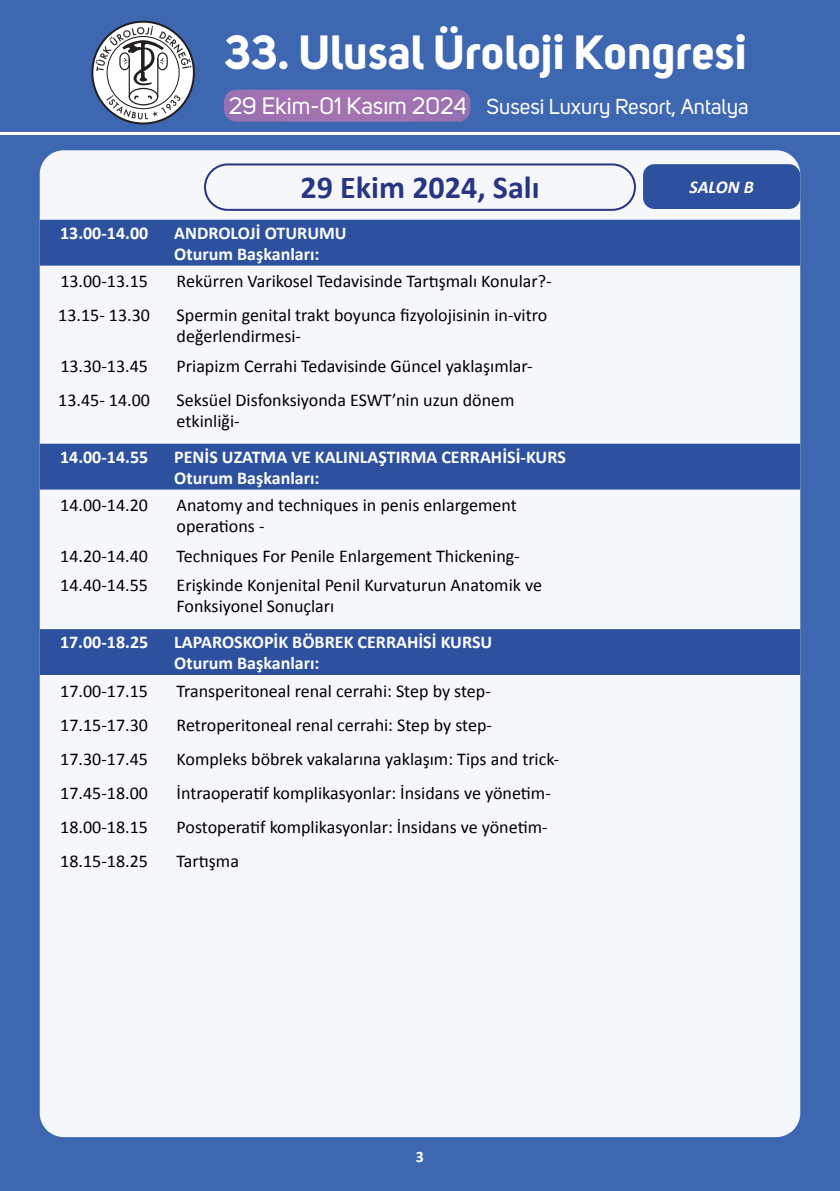
<style>
.page{position:relative;width:840px;height:1191px;background:#fff}
.page>*{position:absolute;margin:0;border:0;box-sizing:border-box;transform-origin:0 0}
.t1{font:700 47.4px "Uni Sans";color:#fff}
.t2{font:700 32px "Calibri";color:#283583}
.t3{font:21.4px "Uni Sans";color:#fff}
.t4{font:18px/21px "Calibri";color:#000}
.t5{font:700 18px/21px "Calibri";color:#fff}
.t6{font:italic 700 18px "Calibri";letter-spacing:-.005em;color:#fff}
.t7{font:700 16px "Calibri";color:#fff}
.s1{font-size:23.6px}
</style>
<div class="page">
<div style="left:0;top:0;width:839px;height:1191px;background:#3d68b1"></div>
<hr style="left:0;top:133px;width:839px;height:2px;background:#fff">
<svg style="left:91px;top:21px;width:104px;height:103px"></svg>
<svg style="left:224px;top:90px;width:246px;height:32px;background:#9e71b1"></svg>
<div style="left:40px;top:150px;width:759px;height:987px;background:#f5f7fb;border-radius:24px"></div>
<div style="left:204px;top:163px;width:431px;height:48px;border:2px solid #283583;border-radius:23px"></div>
<svg style="left:40px;top:220px;width:759px;height:455px"></svg>
<div style="left:642px;top:164px;width:157px;height:45px;background:#2d519f;border-radius:11px"></div>
<h1 class="t1" style="left:224px;top:23px;width:523px">33. Ulusal Üroloji Kongresi</h1>
<p class="t3" style="left:229px;top:94px;width:521px"><span class="s1">29 Ekim-01 Kasım 2024</span> Susesi Luxury Resort, Antalya</p>
<h2 class="t2" style="left:300px;top:167px;width:240px">29 Ekim 2024, Salı</h2>
<p class="t5" style="left:60px;top:222px;width:90px">13.00-14.00</p>
<p class="t5" style="left:174px;top:222px;width:174px">ANDROLOJİ OTURUMU<br>Oturum Başkanları:</p>
<p class="t4" style="left:60px;top:271px;width:89px">13.00-13.15</p>
<p class="t4" style="left:176px;top:271px;width:376px">Rekürren Varikosel Tedavisinde Tartışmalı Konular?-</p>
<p class="t4" style="left:58px;top:305px;width:93px">13.15- 13.30</p>
<p class="t4" style="left:176px;top:305px;width:372px">Spermin genital trakt boyunca fizyolojisinin in-vitro değerlendirmesi-</p>
<p class="t4" style="left:60px;top:355px;width:89px">13.30-13.45</p>
<p class="t4" style="left:176px;top:355px;width:357px">Priapizm Cerrahi Tedavisinde Güncel yaklaşımlar-</p>
<p class="t4" style="left:58px;top:389px;width:93px">13.45- 14.00</p>
<p class="t4" style="left:176px;top:389px;width:339px">Seksüel Disfonksiyonda ESWT’nin uzun dönem etkinliği-</p>
<p class="t5" style="left:60px;top:446px;width:90px">14.00-14.55</p>
<p class="t5" style="left:174px;top:446px;width:393px">PENİS UZATMA VE KALINLAŞTIRMA CERRAHİSİ-KURS<br>Oturum Başkanları:</p>
<p class="t4" style="left:60px;top:494px;width:89px">14.00-14.20</p>
<p class="t4" style="left:176px;top:494px;width:341px">Anatomy and techniques in penis enlargement operations -</p>
<p class="t4" style="left:60px;top:545px;width:89px">14.20-14.40</p>
<p class="t4" style="left:176px;top:545px;width:344px">Techniques For Penile Enlargement Thickening-</p>
<p class="t4" style="left:60px;top:575px;width:89px">14.40-14.55</p>
<p class="t4" style="left:176px;top:575px;width:367px">Erişkinde Konjenital Penil Kurvaturun Anatomik ve<br>Fonksiyonel Sonuçları</p>
<p class="t5" style="left:60px;top:632px;width:90px">17.00-18.25</p>
<p class="t5" style="left:174px;top:632px;width:319px">LAPAROSKOPİK BÖBREK CERRAHİSİ KURSU<br>Oturum Başkanları:</p>
<p class="t4" style="left:60px;top:680px;width:89px">17.00-17.15</p>
<p class="t4" style="left:176px;top:680px;width:315px">Transperitoneal renal cerrahi: Step by step-</p>
<p class="t4" style="left:60px;top:714px;width:89px">17.15-17.30</p>
<p class="t4" style="left:176px;top:714px;width:317px">Retroperitoneal renal cerrahi: Step by step-</p>
<p class="t4" style="left:60px;top:748px;width:89px">17.30-17.45</p>
<p class="t4" style="left:176px;top:748px;width:384px">Kompleks böbrek vakalarına yaklaşım: Tips and trick-</p>
<p class="t4" style="left:60px;top:782px;width:89px">17.45-18.00</p>
<p class="t4" style="left:176px;top:782px;width:375px">İntraoperatif komplikasyonlar: İnsidans ve yönetim-</p>
<p class="t4" style="left:60px;top:816px;width:89px">18.00-18.15</p>
<p class="t4" style="left:176px;top:816px;width:372px">Postoperatif komplikasyonlar: İnsidans ve yönetim-</p>
<p class="t4" style="left:60px;top:850px;width:89px">18.15-18.25</p>
<p class="t4" style="left:176px;top:850px;width:64px">Tartışma</p>
<p class="t7" style="left:415px;top:1146px;width:10px">3</p>
<p class="t6" style="left:689px;top:175px;width:66px">SALON B</p>
</div>
